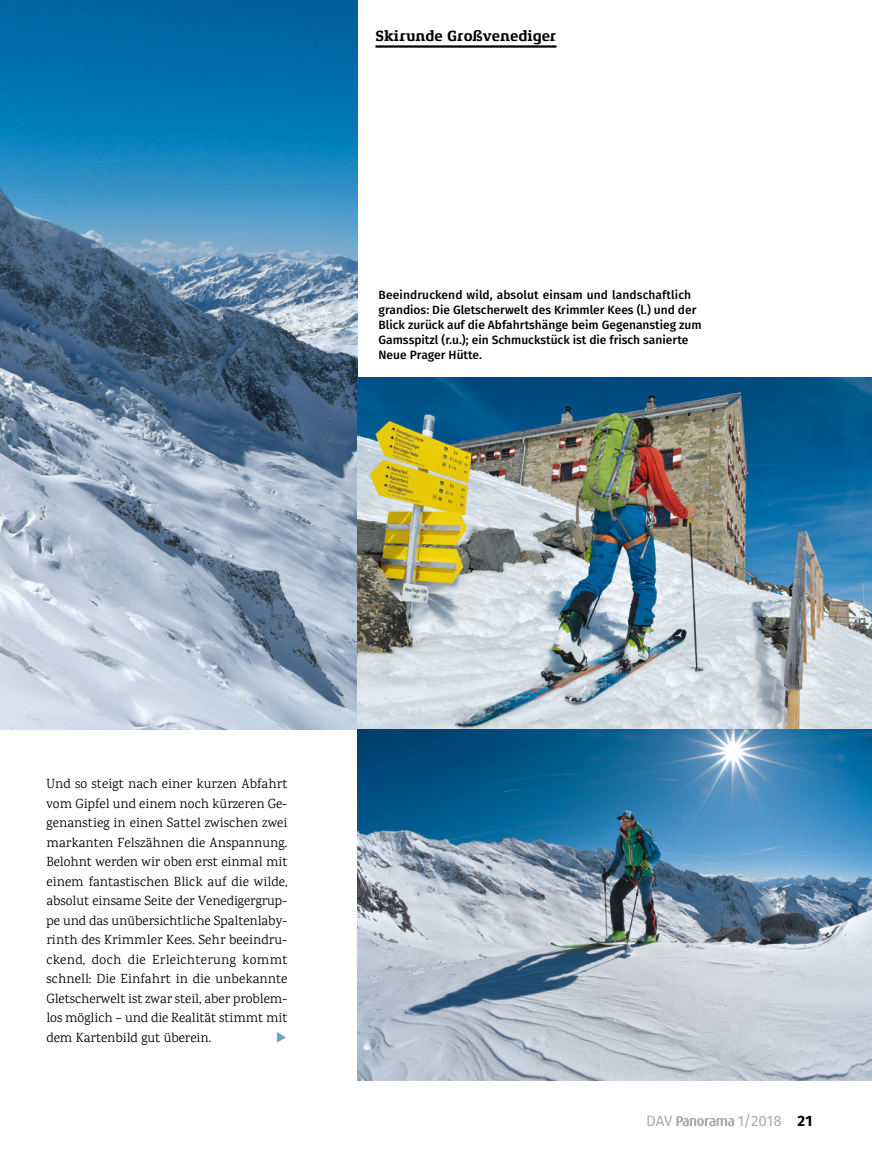
<style>
.page{position:relative;width:872px;height:1149px;background:#fff}
.page>*{position:absolute;margin:0;border:0;box-sizing:border-box;transform-origin:0 0}
.t1{font:700 15px "Xenois Slab Pro";color:#000}
.t2{font:15px "Fira Sans";color:#a5acaf}
.t3{font:13.5px/19.5px "Karma";color:#000;text-align:justify}
.t4{font:500 12px/15px "Fira Sans";color:#000}
.s1{font-weight:700;color:#000}
</style>
<div class="page">
<svg style="left:676px;top:1116px;width:58px;height:9px"></svg>
<hr style="left:375px;top:45px;width:181px;height:3px;background:#000">
<img style="left:0;top:0;width:357px;height:729px">
<img style="left:357px;top:377px;width:515px;height:352px">
<img style="left:357px;top:729px;width:515px;height:351px">
<p class="t1" style="left:375px;top:27px;width:182px">Skirunde Großvenediger</p>
<p class="t4" style="left:378px;top:287px;width:325px">Beeindruckend wild, absolut einsam und landschaftlich grandios: Die Gletscherwelt des Krimmler Kees (l.) und der Blick zurück auf die Abfahrtshänge beim Gegenanstieg zum Gamsspitzl (r.u.); ein Schmuckstück ist die frisch sanierte Neue Prager Hütte.</p>
<p class="t3" style="left:46px;top:773px;width:243px">Und so steigt nach einer kurzen Abfahrt vom Gipfel und einem noch kürzeren Ge&shy;genanstieg in einen Sattel zwischen zwei markanten Felszähnen die Anspannung.<br>Belohnt werden wir oben erst einmal mit einem fantastischen Blick auf die wilde, absolut einsame Seite der Venedigergrup&shy;pe und das unübersichtliche Spaltenlaby&shy;rinth des Krimmler Kees. Sehr beeindru&shy;ckend, doch die Erleichterung kommt schnell: Die Einfahrt in die unbekannte Gletscherwelt ist zwar steil, aber problem&shy;los möglich – und die Realität stimmt mit dem Kartenbild gut überein.</p>
<p class="t2" style="left:646px;top:1110px;width:28px">DAV</p>
<p class="t2" style="left:738px;top:1110px;width:76px">1/2018 <span class="s1">21</span></p>
</div>
